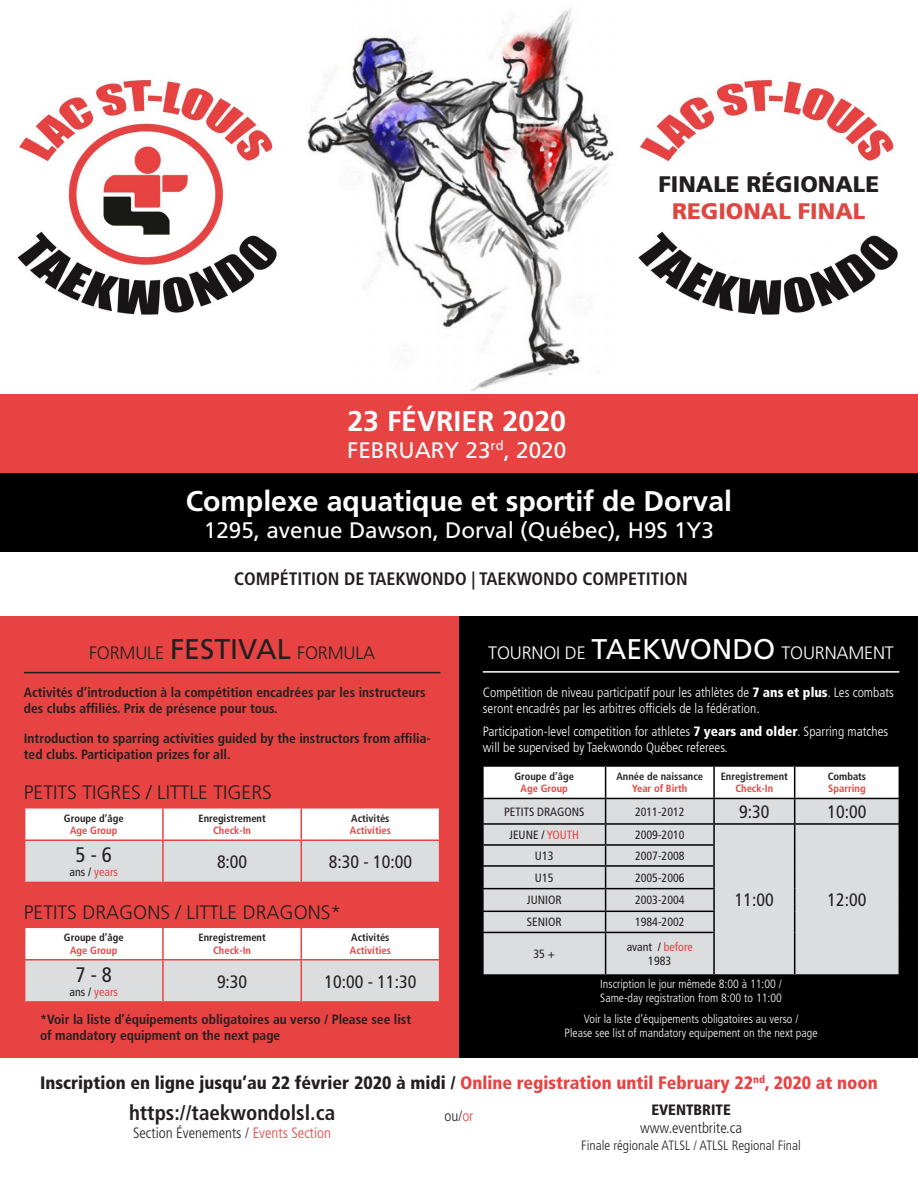
<style>
.page{position:relative;width:918px;height:1188px;background:#fff}
.page>*{position:absolute;margin:0;border:0;box-sizing:border-box;transform-origin:0 0}
.t1{font:700 28.5px "Frutiger";color:#fff}
.t2{font:22.5px "Frutiger";color:#fff}
.t3{font:900 22.5px "Frutiger";color:#231f20}
.t4{font:900 22.5px "Frutiger";color:#df4841}
.t5{font:700 condensed 21px "Frutiger";color:#231f20}
.t6{font:condensed 21px "Frutiger";color:#231f20}
.t7{font:300 19.5px "Frutiger";color:#231f20}
.t8{font:900 condensed 18px "Frutiger";color:#231f20}
.t9{font:condensed 18px "Frutiger";color:#231f20}
.t10{font:700 condensed 18px "Frutiger";color:#231f20}
.t11{font:300 18px "Frutiger";letter-spacing:-.01em;color:#fff}
.t12{font:300 18px "Frutiger";letter-spacing:-.01em;color:#231f20}
.t13{font:300 condensed 15px/18px "Frutiger";color:#231f20;text-align:center}
.t14{font:700 condensed 13.5px/16.2px "Frutiger";color:#231f20}
.t15{font:300 condensed 13.5px/16.2px "Frutiger";color:#fff}
.t16{font:300 condensed 13.5px "Frutiger";color:#231f20}
.t17{font:300 condensed 12px/14.4px "Frutiger";color:#fff;text-align:center}
.t18{font:condensed 12px/14.4px "Frutiger";color:#231f20;text-align:center}
.t19{font:condensed 12px "Frutiger";color:#e74342}
.t20{font:700 condensed 10.5px "Frutiger";color:#231f20}
.t21{font:700 condensed 10.5px "Frutiger";color:#e74342}
.s1{font-weight:400;font-size:28.5px}
.s2{color:#231f20}
.s3{font-weight:900}
.s4{color:#e74342}
</style>
<div class="page">
<div style="left:0;top:472px;width:918px;height:80px;background:#000"></div>
<div style="left:457px;top:616px;width:461px;height:441px;background:#000"></div>
<div style="left:0;top:616px;width:459px;height:441px;background:#e74342"></div>
<svg style="left:25px;top:809px;width:414px;height:73px;background:#eaeaeb"></svg>
<hr style="left:162px;top:841px;width:2px;height:41px;background:#e74342">
<hr style="left:301px;top:841px;width:1px;height:41px;background:#e74342">
<hr style="left:162px;top:809px;width:2px;height:30px;background:#e74342">
<hr style="left:301px;top:809px;width:1px;height:30px;background:#e74342">
<hr style="left:24px;top:839px;width:139px;height:2px;background:#e74342">
<hr style="left:163px;top:839px;width:138px;height:2px;background:#e74342">
<hr style="left:301px;top:839px;width:139px;height:2px;background:#e74342">
<div style="left:484px;top:932px;width:415px;height:42px;background:#dcdddf"></div>
<hr style="left:794px;top:932px;width:1px;height:42px;background:#000">
<hr style="left:606px;top:932px;width:109px;height:1px;background:#000">
<hr style="left:713px;top:933px;width:2px;height:41px;background:#000">
<svg style="left:483px;top:767px;width:417px;height:165px;background:#d8d8da"></svg>
<hr style="left:482px;top:932px;width:124px;height:1px;background:#000">
<hr style="left:605px;top:933px;width:1px;height:41px;background:#000">
<hr style="left:482px;top:767px;width:2px;height:31px;background:#000">
<hr style="left:605px;top:767px;width:1px;height:31px;background:#000">
<hr style="left:713px;top:767px;width:2px;height:31px;background:#000">
<hr style="left:794px;top:767px;width:1px;height:31px;background:#000">
<hr style="left:899px;top:767px;width:1px;height:31px;background:#000">
<hr style="left:482px;top:798px;width:124px;height:1px;background:#000">
<hr style="left:606px;top:798px;width:108px;height:1px;background:#000">
<hr style="left:714px;top:798px;width:81px;height:1px;background:#000">
<hr style="left:795px;top:798px;width:105px;height:1px;background:#000">
<hr style="left:24px;top:672px;width:416px;height:1px;background:#231f20">
<hr style="left:483px;top:671px;width:416px;height:2px;background:#fff">
<img style="left:307px;top:7px;width:307px;height:385px">
<img style="left:17px;top:79px;width:260px;height:236px">
<img style="left:638px;top:79px;width:260px;height:236px">
<div style="left:0;top:394px;width:918px;height:78px;background:#e74342"></div>
<svg style="left:25px;top:928px;width:414px;height:73px;background:#ebebec"></svg>
<hr style="left:162px;top:961px;width:2px;height:40px;background:#e74342">
<hr style="left:301px;top:961px;width:1px;height:40px;background:#e74342">
<hr style="left:162px;top:928px;width:2px;height:31px;background:#e74342">
<hr style="left:301px;top:928px;width:1px;height:31px;background:#e74342">
<hr style="left:24px;top:959px;width:139px;height:2px;background:#e74342">
<hr style="left:163px;top:959px;width:138px;height:2px;background:#e74342">
<hr style="left:301px;top:959px;width:139px;height:2px;background:#e74342">
<p class="t3" style="left:658px;top:171px;width:222px">FINALE RÉGIONALE</p>
<p class="t4" style="left:672px;top:198px;width:195px">REGIONAL FINAL</p>
<p class="t1" style="left:347px;top:404px;width:220px">23 FÉVRIER 2020</p>
<p class="t2" style="left:347px;top:437px;width:221px">FEBRUARY 23<sup>rd</sup>, 2020</p>
<p class="t1" style="left:186px;top:485px;width:548px">Complexe aquatique et sportif de Dorval</p>
<p class="t2" style="left:204px;top:517px;width:512px">1295, avenue Dawson, Dorval (Québec), H9S 1Y3</p>
<p class="t10" style="left:234px;top:568px;width:455px">COMPÉTITION DE TAEKWONDO | TAEKWONDO COMPETITION</p>
<p class="t12" style="left:89px;top:643px;width:288px">FORMULE <span class="s1">FESTIVAL</span> FORMULA</p>
<p class="t14" style="left:24px;top:684px;width:403px">Activités d’introduction à la compétition encadrées par les instructeurs des clubs affiliés. Prix de présence pour tous.</p>
<p class="t14" style="left:24px;top:730px;width:408px">Introduction to sparring activities guided by the instructors from affilia&shy;ted clubs. Participation prizes for all.</p>
<p class="t7" style="left:24px;top:782px;width:250px">PETITS TIGRES / LITTLE TIGERS</p>
<p class="t20" style="left:64px;top:812px;width:61px">Groupe d’âge</p>
<p class="t21" style="left:70px;top:824px;width:49px">Age Group</p>
<p class="t20" style="left:198px;top:812px;width:69px">Enregistrement</p>
<p class="t21" style="left:213px;top:824px;width:39px">Check-In</p>
<p class="t20" style="left:351px;top:812px;width:40px">Activités</p>
<p class="t21" style="left:350px;top:824px;width:43px">Activities</p>
<p class="t6" style="left:76px;top:842px;width:38px">5 - 6</p>
<p class="t19" style="left:70px;top:865px;width:50px"><span class="s2">ans /</span> years</p>
<p class="t9" style="left:217px;top:851px;width:32px">8:00</p>
<p class="t9" style="left:329px;top:851px;width:85px">8:30 - 10:00</p>
<p class="t7" style="left:24px;top:901px;width:319px">PETITS DRAGONS / LITTLE DRAGONS*</p>
<p class="t20" style="left:64px;top:931px;width:61px">Groupe d’âge</p>
<p class="t21" style="left:70px;top:944px;width:49px">Age Group</p>
<p class="t20" style="left:198px;top:931px;width:69px">Enregistrement</p>
<p class="t21" style="left:213px;top:944px;width:39px">Check-In</p>
<p class="t20" style="left:351px;top:931px;width:40px">Activités</p>
<p class="t21" style="left:350px;top:944px;width:43px">Activities</p>
<p class="t6" style="left:76px;top:962px;width:38px">7 - 8</p>
<p class="t19" style="left:70px;top:985px;width:50px"><span class="s2">ans /</span> years</p>
<p class="t9" style="left:217px;top:971px;width:32px">9:30</p>
<p class="t9" style="left:325px;top:971px;width:93px">10:00 - 11:30</p>
<p class="t11" style="left:488px;top:643px;width:407px">TOURNOI DE <span class="s1">TAEKWONDO</span> TOURNAMENT</p>
<p class="t15" style="left:483px;top:684px;width:413px">Compétition de niveau participatif pour les athlètes de <span class="s3">7 ans et plus</span>. Les combats seront encadrés par les arbitres officiels de la fédération.</p>
<p class="t15" style="left:483px;top:723px;width:407px">Participation-level competition for athletes <span class="s3">7 years and older</span>. Sparring matches will be supervised by Taekwondo Québec referees.</p>
<p class="t20" style="left:514px;top:770px;width:61px">Groupe d’âge</p>
<p class="t21" style="left:521px;top:783px;width:49px">Age Group</p>
<p class="t20" style="left:617px;top:770px;width:88px">Année de naissance</p>
<p class="t21" style="left:632px;top:783px;width:56px">Year of Birth</p>
<p class="t20" style="left:721px;top:770px;width:69px">Enregistrement</p>
<p class="t21" style="left:735px;top:783px;width:39px">Check-In</p>
<p class="t20" style="left:828px;top:770px;width:40px">Combats</p>
<p class="t21" style="left:828px;top:783px;width:39px">Sparring</p>
<p class="t18" style="left:504px;top:804px;width:82px">PETITS DRAGONS</p>
<p class="t18" style="left:635px;top:804px;width:51px">2011-2012</p>
<p class="t9" style="left:739px;top:801px;width:32px">9:30</p>
<p class="t9" style="left:828px;top:801px;width:40px">10:00</p>
<p class="t18" style="left:509px;top:828px;width:71px">JEUNE / <span class="s4">YOUTH</span></p>
<p class="t18" style="left:635px;top:828px;width:51px">2009-2010</p>
<p class="t18" style="left:535px;top:849px;width:20px">U13</p>
<p class="t18" style="left:635px;top:849px;width:51px">2007-2008</p>
<p class="t18" style="left:535px;top:871px;width:20px">U15</p>
<p class="t18" style="left:635px;top:871px;width:51px">2005-2006</p>
<p class="t18" style="left:527px;top:893px;width:36px">JUNIOR</p>
<p class="t18" style="left:635px;top:893px;width:51px">2003-2004</p>
<p class="t18" style="left:527px;top:915px;width:36px">SENIOR</p>
<p class="t18" style="left:635px;top:915px;width:51px">1984-2002</p>
<p class="t18" style="left:533px;top:947px;width:23px">35 +</p>
<p class="t18" style="left:627px;top:940px;width:68px">avant / <span class="s4">before<br></span>1983</p>
<p class="t9" style="left:735px;top:890px;width:40px">11:00</p>
<p class="t9" style="left:828px;top:890px;width:40px">12:00</p>
<p class="t17" style="left:600px;top:976px;width:183px;text-align:left">Inscription le jour mêmede 8:00 à 11:00 /<br>Same-day registration from 8:00 to 11:00</p>
<p class="t14" style="left:40px;top:1011px;width:373px">*Voir la liste d’équipements obligatoires au verso / Please see list of mandatory equipment on the next page</p>
<p class="t17" style="left:565px;top:1012px;width:254px">Voir la liste d’équipements obligatoires au verso /<br>Please see list of mandatory equipement on the next page</p>
<p class="t8" style="left:40px;top:1072px;width:839px">Inscription en ligne jusqu’au 22 février 2020 à midi / <span class="s4">Online registration until February 22</span><sup>nd</sup><span class="s4">, 2020 at noon</span></p>
<p class="t13" style="left:640px;top:1102px;width:103px"><span class="s3">EVENTBRITE </span>www.eventbrite.ca</p>
<p class="t16" style="left:581px;top:1138px;width:221px">Finale régionale ATLSL / ATLSL Regional Final</p>
<p class="t5" style="left:129px;top:1100px;width:208px">https://taekwondolsl.ca</p>
<p class="t13" style="left:133px;top:1124px;width:199px">Section Évenements / <span class="s4">Events Section</span></p>
<p class="t13" style="left:445px;top:1107px;width:30px">ou/<span class="s4">or</span></p>
</div>
